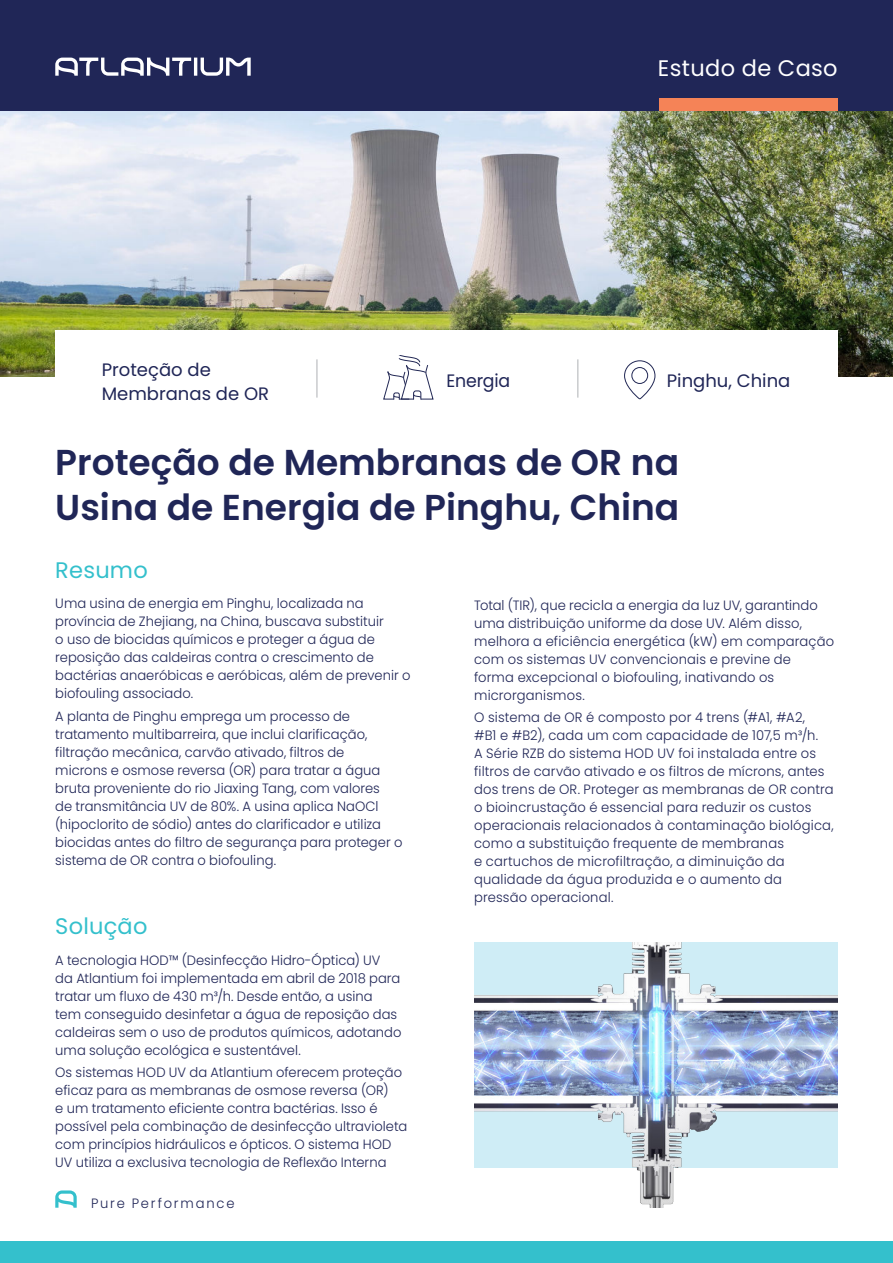
<style>
.page{position:relative;width:893px;height:1263px;background:#fff}
.page>*{position:absolute;margin:0;border:0;box-sizing:border-box;transform-origin:0 0}
.t1{font:600 36px/45px "Poppins";color:#202657}
.t2{font:22.5px "Poppins";letter-spacing:.01em;color:#34c0cc}
.t3{font:22.5px "Poppins";letter-spacing:.015em;color:#fff}
.t4{font:18px/24px "Poppins";color:#202657}
.t5{font:18px "Poppins";color:#202657;scale:.96 1}
.t6{font:300 13.5px/18px "Poppins";letter-spacing:.005em;color:#202657}
.t7{font:300 13.5px "Poppins";letter-spacing:.14em;color:#202657}
</style>
<div class="page">
<div style="left:0;top:1242px;width:893px;height:21px;background:#34c0cc"></div>
<svg style="left:55px;top:1190px;width:22px;height:18px"></svg>
<img style="left:0;top:111px;width:893px;height:265px">
<div style="left:0;top:0;width:893px;height:111px;background:#202657"></div>
<div style="left:659px;top:98px;width:179px;height:13px;background:#f58357"></div>
<hr style="left:194px;top:58px;width:3px;height:18px;background:#fff">
<svg style="left:201px;top:58px;width:50px;height:18px"></svg>
<svg style="left:55px;top:58px;width:136px;height:18px"></svg>
<div style="left:55px;top:330px;width:783px;height:95px;background:#fff"></div>
<hr style="left:577px;top:359px;width:2px;height:39px;background:#c9cbcd">
<hr style="left:316px;top:359px;width:2px;height:39px;background:#c9cbcd">
<svg style="left:624px;top:360px;width:32px;height:39px"></svg>
<svg style="left:383px;top:355px;width:51px;height:45px"></svg>
<img style="left:474px;top:942px;width:364px;height:266px">
<h2 class="t3" style="left:658px;top:58px;width:181px">Estudo de Caso</h2>
<h3 class="t4" style="left:102px;top:359px;width:169px">Proteção de<br>Membranas de OR</h3>
<h3 class="t5" style="left:447px;top:372px;width:68px">Energia</h3>
<h3 class="t4" style="left:667px;top:370px;width:125px">Pinghu, China</h3>
<h1 class="t1" style="left:55px;top:443px;width:626px">Proteção de Membranas de OR na<br>Usina de Energia de Pinghu, China</h1>
<h2 class="t2" style="left:55px;top:560px;width:94px">Resumo</h2>
<p class="t6" style="left:55px;top:595px;width:357px">Uma usina de energia em Pinghu, localizada na província de Zhejiang, na China, buscava substituir<br>o uso de biocidas químicos e proteger a água de reposição das caldeiras contra o crescimento de bactérias anaeróbicas e aeróbicas, além de prevenir o biofouling associado.</p>
<p class="t6" style="left:55px;top:707px;width:349px">A planta de Pinghu emprega um processo de tratamento multibarreira, que inclui clarificação, filtração mecânica, carvão ativado, filtros de<br>microns e osmose reversa (OR) para tratar a água bruta proveniente do rio Jiaxing Tang, com valores<br>de transmitância UV de 80%. A usina aplica NaOCl (hipoclorito de sódio) antes do clarificador e utiliza biocidas antes do filtro de segurança para proteger o sistema de OR contra o biofouling.</p>
<h2 class="t2" style="left:55px;top:916px;width:94px">Solução</h2>
<p class="t6" style="left:55px;top:951px;width:348px">A tecnologia HOD™ (Desinfecção Hidro-Óptica) UV da Atlantium foi implementada em abril de 2018 para tratar um fluxo de 430 m³/h. Desde então, a usina tem conseguido desinfetar a água de reposição das caldeiras sem o uso de produtos químicos, adotando uma solução ecológica e sustentável.</p>
<p class="t6" style="left:55px;top:1063px;width:353px">Os sistemas HOD UV da Atlantium oferecem proteção eficaz para as membranas de osmose reversa (OR)<br>e um tratamento eficiente contra bactérias. Isso é possível pela combinação de desinfecção ultravioleta com princípios hidráulicos e ópticos. O sistema HOD UV utiliza a exclusiva tecnologia de Reflexão Interna</p>
<p class="t7" style="left:91px;top:1195px;width:145px">Pure Performance</p>
<p class="t6" style="left:474px;top:596px;width:361px">Total (TIR), que recicla a energia da luz UV, garantindo uma distribuição uniforme da dose UV. Além disso, melhora a eficiência energética (kW) em comparação com os sistemas UV convencionais e previne de forma excepcional o biofouling, inativando os microrganismos.</p>
<p class="t6" style="left:474px;top:709px;width:361px">O sistema de OR é composto por 4 trens (#A1, #A2,<br>#B1 e #B2), cada um com capacidade de 107,5 m³/h.<br>A Série RZB do sistema HOD UV foi instalada entre os filtros de carvão ativado e os filtros de mícrons, antes dos trens de OR. Proteger as membranas de OR contra o bioincrustação é essencial para reduzir os custos operacionais relacionados à contaminação biológica, como a substituição frequente de membranas<br>e cartuchos de microfiltração, a diminuição da qualidade da água produzida e o aumento da pressão operacional.</p>
</div>
